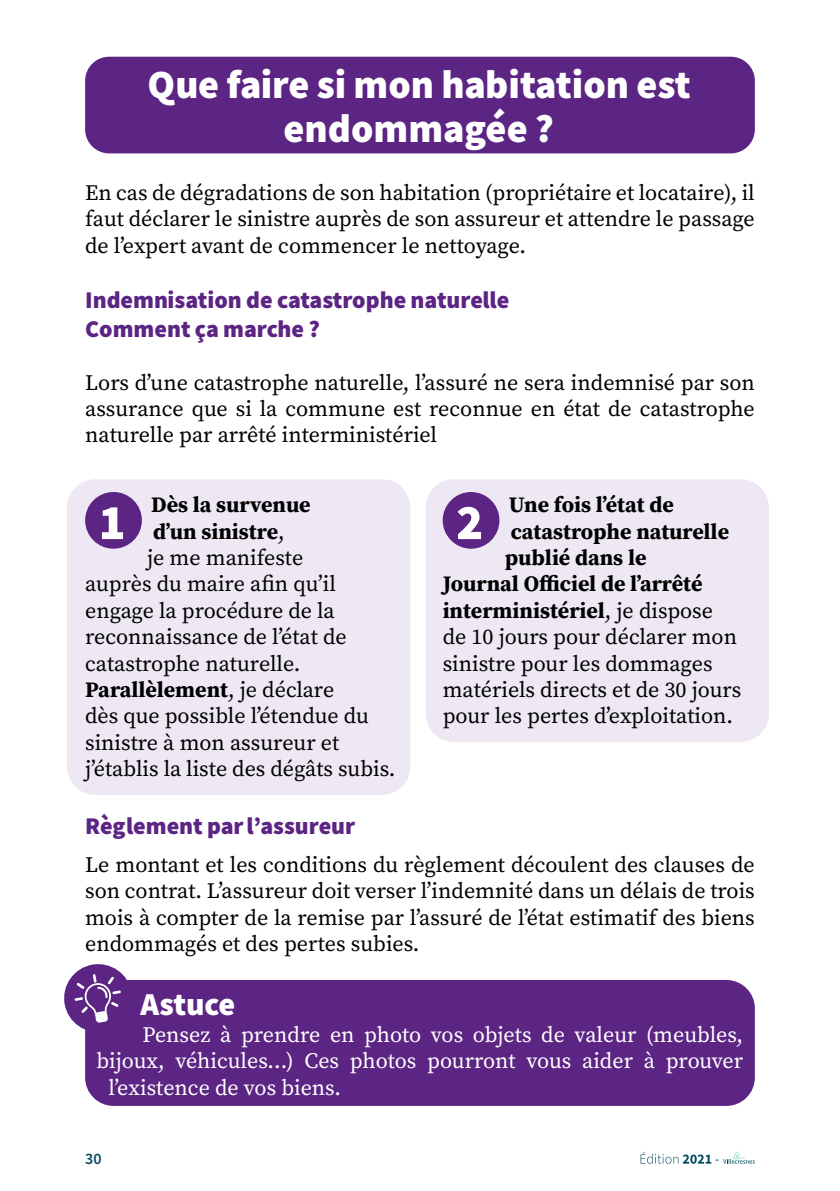
<style>
.page{position:relative;width:840px;height:1191px;background:#fff}
.page>*{position:absolute;margin:0;border:0;box-sizing:border-box;transform-origin:0 0}
.t1{font:50px "Source Sans Variable";color:#fff}
.t2{font:40px/44px "Source Sans Variable";color:#fff;text-align:center}
.t3{font:32px "Source Sans Variable";letter-spacing:-.01em;color:#fff}
.t4{font:24px/28.8px "Source Sans Variable";color:#5c2483}
.t5{font:22px/26.4px "Source Serif Pro";color:#000;text-align:justify}
.t6{font:700 22px "Source Serif Pro";color:#000}
.t7{font:22px "Source Serif Pro";color:#fff}
.t8{font:16px "Source Sans Variable";color:#00495d}
.s1{font-weight:400}
</style>
<div class="page">
<svg style="left:640px;top:1151px;width:114px;height:12px"></svg>
<div style="left:425px;top:479px;width:343px;height:263px;background:#ede8f4;border-radius:28px"></div>
<div style="left:67px;top:479px;width:343px;height:316px;background:#ede8f4;border-radius:28px"></div>
<div style="left:85px;top:980px;width:669px;height:126px;background:#5c2483;border-radius:28px"></div>
<div style="left:85px;top:492px;width:57px;height:57px;background:#5c2483;border-radius:50%"></div>
<div style="left:442px;top:492px;width:57px;height:57px;background:#5c2483;border-radius:50%"></div>
<svg style="left:64px;top:964px;width:63px;height:71px"></svg>
<div style="left:85px;top:57px;width:669px;height:96px;background:#5c2483;border-radius:24px"></div>
<h2 class="t2" style="left:147px;top:63px;width:544px">Que faire si mon habitation est endommagée ?</h2>
<p class="t5" style="left:85px;top:179px;width:670px">En cas de dégradations de son habitation (propriétaire et locataire), il faut déclarer le sinistre auprès de son assureur et attendre le passage de l’expert avant de commencer le nettoyage.</p>
<p class="t4" style="left:85px;top:286px;width:425px">Indemnisation de catastrophe naturelle<br>Comment ça marche ?</p>
<p class="t5" style="left:85px;top:369px;width:670px">Lors d’une catastrophe naturelle, l’assuré ne sera indemnisé par son assurance que si la commune est reconnue en état de catastrophe naturelle par arrêté interministériel</p>
<p class="t6" style="left:151px;top:489px;width:161px">Dès la survenue</p>
<p class="t6" style="left:153px;top:516px;width:133px">d’un sinistre<span class="s1">,</span></p>
<p class="t5" style="left:147px;top:544px;width:157px">je me manifeste</p>
<p class="t5" style="left:85px;top:571px;width:252px">auprès du maire afin qu’il</p>
<p class="t5" style="left:85px;top:597px;width:251px">engage la procédure de la</p>
<p class="t5" style="left:85px;top:623px;width:263px">reconnaissance de l’état de</p>
<p class="t5" style="left:85px;top:650px;width:216px">catastrophe naturelle.</p>
<p class="t6" style="left:85px;top:674px;width:250px">Parallèlement<span class="s1">, je déclare</span></p>
<p class="t5" style="left:85px;top:703px;width:285px">dès que possible l’étendue du</p>
<p class="t5" style="left:85px;top:729px;width:255px">sinistre à mon assureur et</p>
<p class="t5" style="left:85px;top:755px;width:312px">j’établis la liste des dégâts subis.</p>
<h1 class="t1" style="left:99px;top:492px;width:28px">1</h1>
<p class="t6" style="left:508px;top:489px;width:167px">Une fois l’état de</p>
<p class="t6" style="left:510px;top:516px;width:220px">catastrophe naturelle</p>
<p class="t6" style="left:504px;top:542px;width:143px">publié dans le</p>
<p class="t6" style="left:442px;top:569px;width:261px">Journal Officiel de l’arrêté</p>
<p class="t6" style="left:442px;top:595px;width:272px">interministériel<span class="s1">, je dispose</span></p>
<p class="t5" style="left:442px;top:623px;width:296px">de 10 jours pour déclarer mon</p>
<p class="t5" style="left:442px;top:650px;width:271px">sinistre pour les dommages</p>
<p class="t5" style="left:442px;top:676px;width:300px">matériels directs et de 30 jours</p>
<p class="t5" style="left:442px;top:703px;width:292px">pour les pertes d’exploitation.</p>
<h1 class="t1" style="left:456px;top:492px;width:28px">2</h1>
<p class="t4" style="left:85px;top:811px;width:271px">Règlement par l’assureur</p>
<p class="t5" style="left:85px;top:851px;width:670px">Le montant et les conditions du règlement découlent des clauses de son contrat. L’assureur doit verser l’indemnité dans un délais de trois mois à compter de la remise par l’assuré de l’état estimatif des biens endommagés et des pertes subies.</p>
<h3 class="t3" style="left:140px;top:985px;width:96px">Astuce</h3>
<p class="t7" style="left:142px;top:1019px;width:602px">Pensez à prendre en photo vos objets de valeur (meubles,</p>
<p class="t7" style="left:96px;top:1046px;width:648px">bijoux, véhicules...) Ces photos pourront vous aider à prouver</p>
<p class="t7" style="left:108px;top:1072px;width:234px">l’existence de vos biens.</p>
<p class="t8" style="left:85px;top:1148px;width:18px">30</p>
</div>
